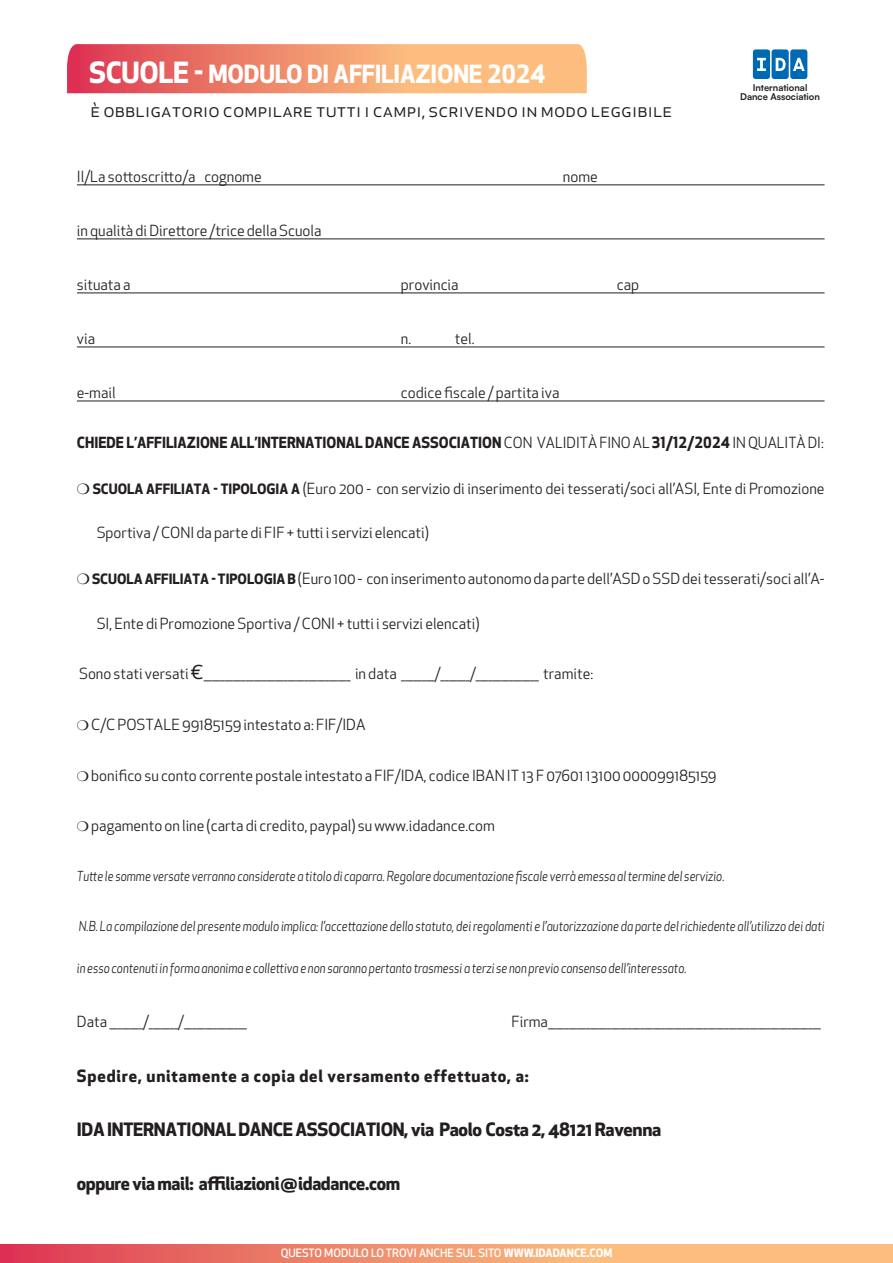
<style>
.page{position:relative;width:893px;height:1263px;background:#fff}
.page>*{position:absolute;margin:0;border:0;box-sizing:border-box;transform-origin:0 0}
.t1{font:700 24.45px "Apex New";letter-spacing:-.01em;color:#fff}
.t2{font:19.5px "Apex New";letter-spacing:.01em;color:#231f20}
.t3{font:700 18px "Apex New";letter-spacing:-.02em;color:#231f20}
.t4{font:700 16.5px "Apex New";letter-spacing:.05em;color:#231f20}
.t5{font:15px "Apex New";color:#231f20}
.t6{font:700 15px "Apex New";color:#231f20}
.t7{font:italic 13.5px "Apex New";color:#231f20;scale:.86 1}
.t8{font:500 11.25px "Apex New";color:#fff}
.t9{font:700 9.3px/9.3px "Satoshi";color:#1d1d1b;text-align:center}
.s1{font-size:28.5px}
.s2{font-weight:400}
.s3{font-weight:700;font-size:13.95px}
.s4{font-size:22.5px}
.s5{font-weight:700}
</style>
<div class="page">
<hr style="left:77px;top:185px;width:747px;height:1px;background:#231f20">
<hr style="left:77px;top:239px;width:747px;height:1px;background:#231f20">
<hr style="left:77px;top:293px;width:747px;height:1px;background:#231f20">
<hr style="left:77px;top:347px;width:747px;height:1px;background:#231f20">
<hr style="left:77px;top:401px;width:747px;height:1px;background:#231f20">
<svg style="left:67px;top:44px;width:520px;height:49px;background:#f19170"></svg>
<svg style="left:0;top:1244px;width:893px;height:19px;background:#f1916f"></svg>
<svg style="left:753px;top:49px;width:54px;height:30px;background:#388ac4"></svg>
<h1 class="t1" style="left:89px;top:56px;width:458px"><span class="s1">SCUOLE -</span> MODULO DI AFFILIAZIONE 2024</h1>
<h2 class="t2" style="left:90px;top:98px;width:583px">è obbligatorio compilare tutti i campi, scrivendo in modo leggibile</h2>
<p class="t5" style="left:77px;top:167px;width:186px">Il/La sottoscritto/a cognome</p>
<p class="t5" style="left:563px;top:167px;width:36px">nome</p>
<p class="t5" style="left:77px;top:221px;width:246px">in qualità di Direttore /trice della Scuola</p>
<p class="t5" style="left:77px;top:275px;width:55px">situata a</p>
<p class="t5" style="left:401px;top:275px;width:59px">provincia</p>
<p class="t5" style="left:617px;top:275px;width:24px">cap</p>
<p class="t5" style="left:77px;top:329px;width:20px">via</p>
<p class="t5" style="left:401px;top:329px;width:12px">n.</p>
<p class="t5" style="left:455px;top:329px;width:21px">tel.</p>
<p class="t9" style="left:740px;top:82px;width:81px">International<br>Dance Association</p>
<p class="t5" style="left:77px;top:383px;width:40px">e-mail</p>
<p class="t5" style="left:401px;top:383px;width:160px">codice fiscale / partita iva</p>
<p class="t6" style="left:77px;top:431px;width:748px">CHIEDE L’AFFILIAZIONE ALL’INTERNATIONAL DANCE ASSOCIATION <span class="s2">CON VALIDITÀ FINO AL</span> 31/12/2024 <span class="s2">IN QUALITÀ DI:</span></p>
<p class="t5" style="left:77px;top:479px;width:749px">❍ <span class="s3">SCUOLA AFFILIATA - TIPOLOGIA A</span> (Euro 200 - con servizio di inserimento dei tesserati/soci all’ASI, Ente di Promozione</p>
<p class="t5" style="left:97px;top:523px;width:334px">Sportiva / CONI da parte di FIF + tutti i servizi elencati)</p>
<p class="t5" style="left:77px;top:569px;width:749px">❍<span class="s3">SCUOLA AFFILIATA - TIPOLOGIA B</span> (Euro 100 - con inserimento autonomo da parte dell’ASD o SSD dei tesserati/soci all’A-</p>
<p class="t5" style="left:97px;top:614px;width:384px">SI, Ente di Promozione Sportiva / CONI + tutti i servizi elencati)</p>
<p class="t5" style="left:79px;top:664px;width:516px">Sono stati versati <span class="s4">€</span>___________________________________ in data ________/_______/_______________ tramite:</p>
<p class="t5" style="left:91px;top:715px;width:276px">C/C POSTALE 99185159 intestato a: FIF/IDA</p>
<p class="t5" style="left:91px;top:766px;width:627px">bonifico su conto corrente postale intestato a FIF/IDA, codice IBAN IT 13 F 07601 13100 000099185159</p>
<p class="t5" style="left:91px;top:816px;width:405px">pagamento on line (carta di credito, paypal) su www.idadance.com</p>
<p class="t7" style="left:77px;top:868px;width:755px">Tutte le somme versate verranno considerate a titolo di caparra. Regolare documentazione fiscale verrà emessa al termine del servizio.</p>
<p class="t7" style="left:79px;top:918px;width:869px">N.B. La compilazione del presente modulo implica: l’accettazione dello statuto, dei regolamenti e l’autorizzazione da parte del richiedente all’utilizzo dei dati</p>
<p class="t7" style="left:77px;top:959px;width:710px">in esso contenuti in forma anonima e collettiva e non saranno pertanto trasmessi a terzi se non previo consenso dell’interessato.</p>
<p class="t5" style="left:77px;top:1012px;width:172px">Data ________/_______/_______________</p>
<p class="t5" style="left:512px;top:1012px;width:311px">Firma_________________________________________________________________</p>
<p class="t4" style="left:77px;top:1063px;width:453px">Spedire, unitamente a copia del versamento effettuato, a:</p>
<p class="t3" style="left:77px;top:1116px;width:586px">IDA INTERNATIONAL DANCE ASSOCIATION, via Paolo Costa 2, 48121 Ravenna</p>
<p class="t3" style="left:77px;top:1170px;width:325px">oppure via mail: affiliazioni@idadance.com</p>
<p class="t8" style="left:281px;top:1245px;width:333px">QUESTO MODULO LO TROVI ANCHE SUL SITO <span class="s5">WWW.IDADANCE.COM</span></p>
</div>
